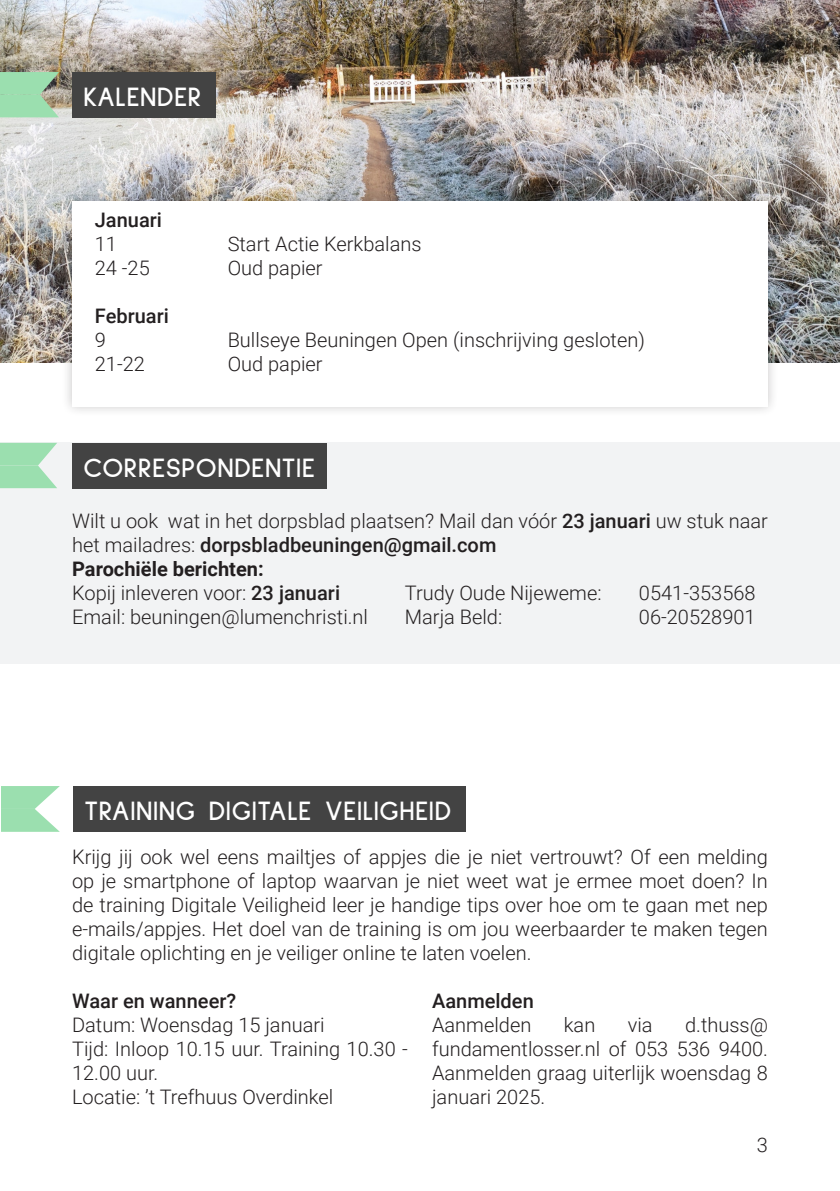
<style>
.page{position:relative;width:840px;height:1191px;background:#fff}
.page>*{position:absolute;margin:0;border:0;box-sizing:border-box;transform-origin:0 0}
.Titels{font:700 28px "Sulphur Point";letter-spacing:.02em;color:#fff}
.InBlokTekst{font:300 20px/24px "Roboto";color:#231f20}
.InBlokTekst-2{font:500 20px "Roboto";color:#231f20}
.t1{font:700 20px "Roboto";color:#231f20}
.s1{font-weight:500}
</style>
<div class="page">
<img style="left:0;top:0;width:839px;height:363px">
<div style="left:61px;top:190px;width:717px;height:228px;background:#231f20;opacity:.25"></div>
<div style="left:72px;top:201px;width:695px;height:205px;background:#fff"></div>
<div style="left:72px;top:72px;width:143px;height:45px;background:#434343"></div>
<svg style="left:0;top:72px;width:59px;height:45px"></svg>
<div style="left:0;top:443px;width:839px;height:221px;background:#f2f3f4"></div>
<div style="left:72px;top:443px;width:254px;height:45px;background:#434343"></div>
<svg style="left:0;top:443px;width:57px;height:45px"></svg>
<div style="left:73px;top:786px;width:392px;height:46px;background:#434343"></div>
<svg style="left:1px;top:786px;width:59px;height:46px"></svg>
<p class="Titels" style="left:83px;top:81px;width:119px">KALENDER</p>
<p class="InBlokTekst-2" style="left:95px;top:206px;width:69px">Januari</p>
<p class="InBlokTekst" style="left:95px;top:231px;width:24px">11</p>
<p class="InBlokTekst" style="left:227px;top:231px;width:195px">Start Actie Kerkbalans</p>
<p class="InBlokTekst" style="left:95px;top:255px;width:56px">24 -25</p>
<p class="InBlokTekst" style="left:227px;top:255px;width:96px">Oud papier</p>
<p class="InBlokTekst-2" style="left:95px;top:302px;width:75px">Februari</p>
<p class="InBlokTekst" style="left:95px;top:327px;width:13px">9</p>
<p class="InBlokTekst" style="left:227px;top:327px;width:418px">Bullseye Beuningen Open (inschrijving gesloten)</p>
<p class="InBlokTekst" style="left:95px;top:351px;width:52px">21-22</p>
<p class="InBlokTekst" style="left:227px;top:351px;width:96px">Oud papier</p>
<p class="Titels" style="left:83px;top:451px;width:233px">CORRESPONDENTIE</p>
<p class="InBlokTekst" style="left:72px;top:508px;width:697px">Wilt u ook wat in het dorpsblad plaatsen? Mail dan vóór <span class="s1">23 januari</span> uw stuk naar het mailadres: <span class="s1">dorpsbladbeuningen@gmail.com</span></p>
<p class="t1" style="left:72px;top:555px;width:193px">Parochiële berichten:</p>
<p class="InBlokTekst" style="left:72px;top:580px;width:269px">Kopij inleveren voor: <span class="s1">23 januari</span></p>
<p class="InBlokTekst" style="left:72px;top:604px;width:297px">Email: beuningen@lumenchristi.nl</p>
<p class="InBlokTekst" style="left:404px;top:580px;width:198px">Trudy Oude Nijeweme:</p>
<p class="InBlokTekst" style="left:638px;top:580px;width:118px">0541-353568</p>
<p class="InBlokTekst" style="left:404px;top:604px;width:99px">Marja Beld:</p>
<p class="InBlokTekst" style="left:638px;top:604px;width:118px">06-20528901</p>
<p class="Titels" style="left:84px;top:795px;width:368px">TRAINING DIGITALE VEILIGHEID</p>
<p class="InBlokTekst" style="left:72px;top:844px;width:697px;text-align:justify">Krijg jij ook wel eens mailtjes of appjes die je niet vertrouwt? Of een melding op je smartphone of laptop waarvan je niet weet wat je ermee moet doen? In de training Digitale Veiligheid leer je handige tips over hoe om te gaan met nep e-mails/appjes. Het doel van de training is om jou weerbaarder te maken tegen digitale oplichting en je veiliger online te laten voelen.</p>
<p class="InBlokTekst-2" style="left:72px;top:987px;width:165px">Waar en wanneer?</p>
<p class="InBlokTekst" style="left:72px;top:1012px;width:254px">Datum: Woensdag 15 januari</p>
<p class="InBlokTekst" style="left:72px;top:1036px;width:337px">Tijd: Inloop 10.15 uur. Training 10.30 -<br>12.00 uur.</p>
<p class="InBlokTekst" style="left:72px;top:1084px;width:263px">Locatie: ’t Trefhuus Overdinkel</p>
<p class="InBlokTekst-2" style="left:432px;top:987px;width:103px">Aanmelden</p>
<p class="InBlokTekst" style="left:432px;top:1012px;width:101px">Aanmelden</p>
<p class="InBlokTekst" style="left:563px;top:1012px;width:33px">kan</p>
<p class="InBlokTekst" style="left:627px;top:1012px;width:26px">via</p>
<p class="InBlokTekst" style="left:432px;top:1012px;width:337px;text-align:justify;text-indent:253px">d.thuss@ fundamentlosser.nl of 053 536 9400.<br>Aanmelden graag uiterlijk woensdag 8 januari 2025.</p>
<p class="InBlokTekst" style="left:756px;top:1132px;width:13px">3</p>
</div>
